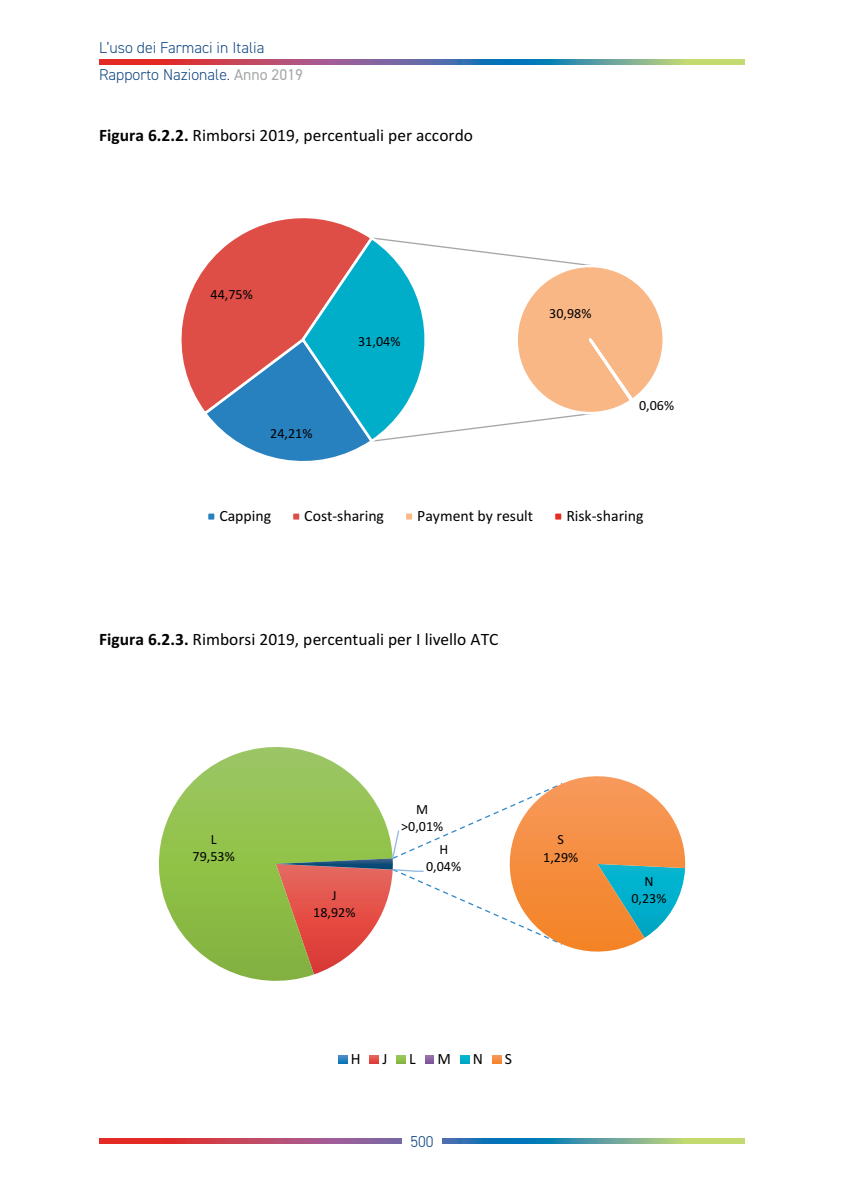
<style>
.page{position:relative;width:844px;height:1191px;background:#fff}
.page>*{position:absolute;margin:0;border:0;box-sizing:border-box;transform-origin:0 0}
.t1{font:17.5px "Calibri";color:#000}
.t2{font:15.75px "Calibri";color:#000}
.t3{font:300 15.75px "DIN2014";color:#114780}
.t4{font:14px/17.2px "Calibri";color:#000;text-align:center}
.s1{font-weight:400;color:#a7a8aa}
.s2{font-weight:700}
</style>
<div class="page">
<svg style="left:181px;top:218px;width:182px;height:187px"></svg>
<svg style="left:201px;top:234px;width:462px;height:227px"></svg>
<div style="left:207px;top:512px;width:8px;height:9px;background:#2881bf"></div>
<div style="left:206px;top:511px;width:11px;height:11px;border:3px solid #fff"></div>
<div style="left:292px;top:512px;width:8px;height:9px;background:#de4e47"></div>
<div style="left:290px;top:511px;width:12px;height:11px;border:3px solid #fff"></div>
<div style="left:404px;top:512px;width:9px;height:9px;background:#fab786"></div>
<div style="left:403px;top:511px;width:11px;height:11px;border:3px solid #fff"></div>
<div style="left:553px;top:512px;width:9px;height:9px;background:#e62d24"></div>
<div style="left:552px;top:511px;width:11px;height:11px;border:3px solid #fff"></div>
<svg style="left:158px;top:747px;width:178px;height:234px"></svg>
<svg style="left:276px;top:764px;width:409px;height:210px"></svg>
<svg style="left:338px;top:1055px;width:9px;height:8px"></svg>
<svg style="left:370px;top:1055px;width:8px;height:8px"></svg>
<svg style="left:396px;top:1055px;width:9px;height:8px"></svg>
<svg style="left:425px;top:1055px;width:9px;height:8px"></svg>
<div style="left:460px;top:1055px;width:9px;height:8px;background:#00b1ce"></div>
<svg style="left:492px;top:1055px;width:9px;height:8px"></svg>
<svg style="left:99px;top:1138px;width:645px;height:5px;background:#8d737e"></svg>
<div style="left:402px;top:1131px;width:39px;height:20px;background:#fff"></div>
<svg style="left:99px;top:60px;width:645px;height:4px;background:#8b7280"></svg>
<p class="t3" style="left:99px;top:42px;width:167px">L’uso dei Farmaci in Italia</p>
<p class="t3" style="left:99px;top:69px;width:205px">Rapporto Nazionale. <span class="s1">Anno 2019</span></p>
<p class="t1" style="left:99px;top:129px;width:375px"><span class="s2">Figura 6.2.2.</span> Rimborsi 2019, percentuali per accordo</p>
<p class="t4" style="left:210px;top:287px;width:44px">44,75%</p>
<p class="t4" style="left:270px;top:426px;width:44px">24,21%</p>
<p class="t4" style="left:358px;top:334px;width:44px">31,04%</p>
<p class="t4" style="left:549px;top:306px;width:44px">30,98%</p>
<p class="t4" style="left:639px;top:398px;width:37px">0,06%</p>
<p class="t2" style="left:219px;top:510px;width:53px">Capping</p>
<p class="t2" style="left:304px;top:510px;width:81px">Cost-sharing</p>
<p class="t2" style="left:417px;top:510px;width:117px">Payment by result</p>
<p class="t2" style="left:566px;top:510px;width:79px">Risk-sharing</p>
<p class="t1" style="left:99px;top:633px;width:400px"><span class="s2">Figura 6.2.3.</span> Rimborsi 2019, percentuali per I livello ATC</p>
<p class="t4" style="left:192px;top:832px;width:44px">L<br>79,53%</p>
<p class="t4" style="left:313px;top:888px;width:44px">J<br>18,92%</p>
<p class="t4" style="left:401px;top:801px;width:43px">M &gt;0,01%</p>
<p class="t4" style="left:426px;top:842px;width:37px">H<br>0,04%</p>
<p class="t4" style="left:543px;top:832px;width:37px">S<br>1,29%</p>
<p class="t2" style="left:351px;top:1053px;width:11px">H</p>
<p class="t2" style="left:382px;top:1053px;width:7px">J</p>
<p class="t2" style="left:409px;top:1053px;width:8px">L</p>
<p class="t2" style="left:437px;top:1053px;width:15px">M</p>
<p class="t2" style="left:473px;top:1053px;width:12px">N</p>
<p class="t2" style="left:504px;top:1053px;width:9px">S</p>
<p class="t3" style="left:410px;top:1135px;width:25px">500</p>
<p class="t4" style="left:631px;top:873px;width:37px">N<br>0,23%</p>
</div>
